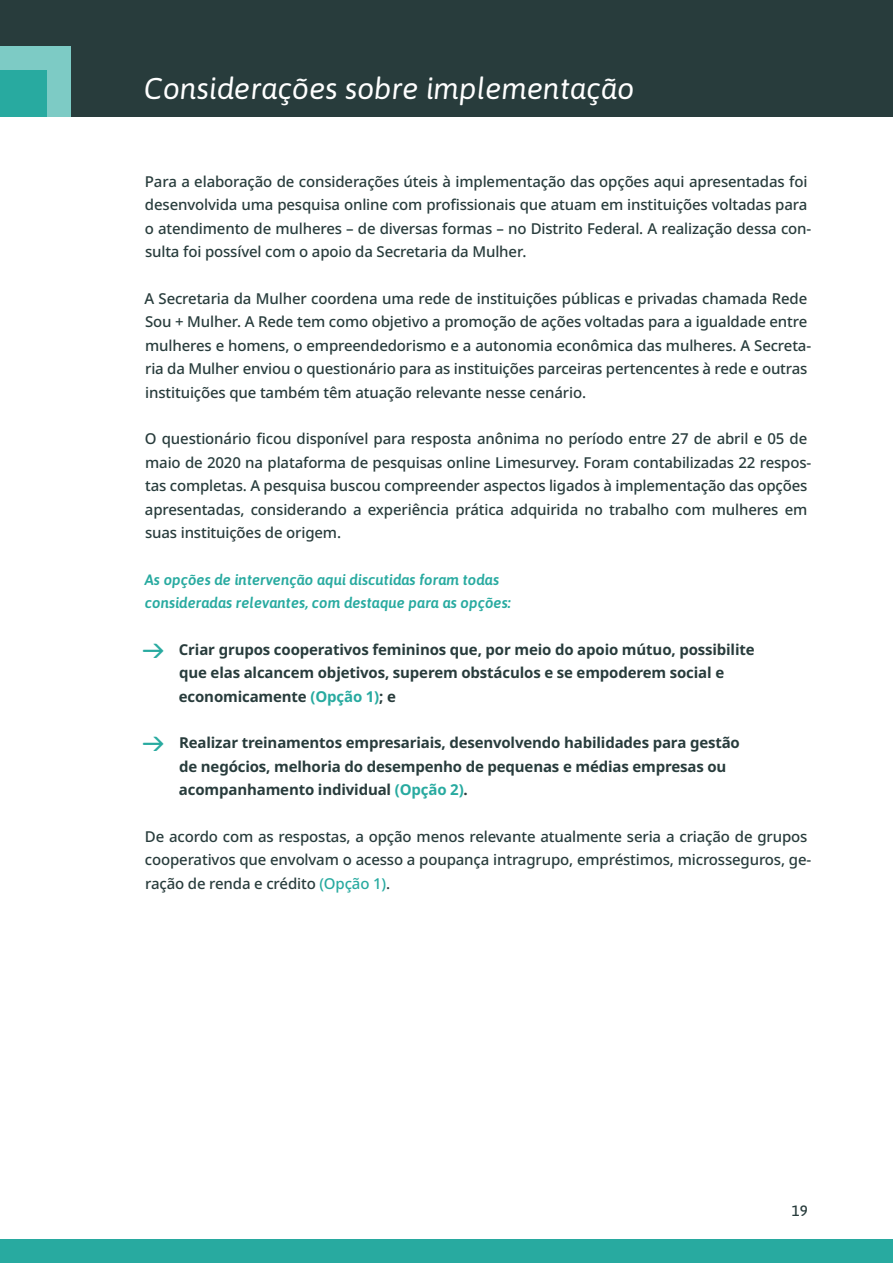
<style>
.page{position:relative;width:893px;height:1263px;background:#fff}
.page>*{position:absolute;margin:0;border:0;box-sizing:border-box;transform-origin:0 0}
.t1{font:italic 30px "Asap";color:#fff}
.t2{font:500 15px/23.4px "Noto Sans";letter-spacing:-.01em;color:#283c3c}
.t3{font:700 15px/23.4px "Noto Sans";letter-spacing:-.01em;color:#283c3c}
.t4{font:italic 600 15px/23.4px "Asap";color:#28aaa0}
.t5{font:500 15px "Asap";color:#283c3c}
.s1{font-family:"Asap";font-weight:500;font-size:27px;color:#28aaa0}
.s2{color:#28aaa0}
</style>
<div class="page">
<div style="left:0;top:0;width:893px;height:117px;background:#283c3c"></div>
<div style="left:0;top:47px;width:70px;height:70px;background:#7dcbc5"></div>
<div style="left:0;top:70px;width:47px;height:47px;background:#28aaa0"></div>
<div style="left:0;top:1239px;width:893px;height:24px;background:#28aaa0"></div>
<h1 class="t1" style="left:145px;top:69px;width:491px">Considerações sobre implementação</h1>
<p class="t2" style="left:145px;top:170px;width:668px">Para a elaboração de considerações úteis à implementação das opções aqui apresentadas foi desenvolvida uma pesquisa online com profissionais que atuam em instituições voltadas para o atendimento de mulheres – de diversas formas – no Distrito Federal. A realização dessa con&shy;sulta foi possível com o apoio da Secretaria da Mulher.</p>
<p class="t2" style="left:144px;top:287px;width:668px">A Secretaria da Mulher coordena uma rede de instituições públicas e privadas chamada Rede Sou + Mulher. A Rede tem como objetivo a promoção de ações voltadas para a igualdade entre mulheres e homens, o empreendedorismo e a autonomia econômica das mulheres. A Secreta&shy;ria da Mulher enviou o questionário para as instituições parceiras pertencentes à rede e outras instituições que também têm atuação relevante nesse cenário.</p>
<p class="t2" style="left:145px;top:428px;width:668px">O questionário ficou disponível para resposta anônima no período entre 27 de abril e 05 de maio de 2020 na plataforma de pesquisas online Limesurvey. Foram contabilizadas 22 respos&shy;tas completas. A pesquisa buscou compreender aspectos ligados à implementação das opções apresentadas, considerando a experiência prática adquirida no trabalho com mulheres em suas instituições de origem.</p>
<p class="t4" style="left:145px;top:567px;width:368px">As opções de intervenção aqui discutidas foram todas consideradas relevantes, com destaque para as opções:</p>
<p class="t3" style="left:179px;top:638px;width:577px;text-indent:-36px"><span class="s1">→</span> Criar grupos cooperativos femininos que, por meio do apoio mútuo, possibilite que elas alcancem objetivos, superem obstáculos e se empoderem social e economicamente <span class="s2">(Opção 1)</span>; e</p>
<p class="t3" style="left:179px;top:732px;width:562px;text-indent:-36px"><span class="s1">→</span> Realizar treinamentos empresariais, desenvolvendo habilidades para gestão de negócios, melhoria do desempenho de pequenas e médias empresas ou acompanhamento individual <span class="s2">(Opção 2)</span>.</p>
<p class="t2" style="left:145px;top:825px;width:668px">De acordo com as respostas, a opção menos relevante atualmente seria a criação de grupos cooperativos que envolvam o acesso a poupança intragrupo, empréstimos, microsseguros, ge&shy;ração de renda e crédito <span class="s2">(Opção 1)</span>.</p>
<p class="t5" style="left:792px;top:1200px;width:18px">19</p>
</div>
